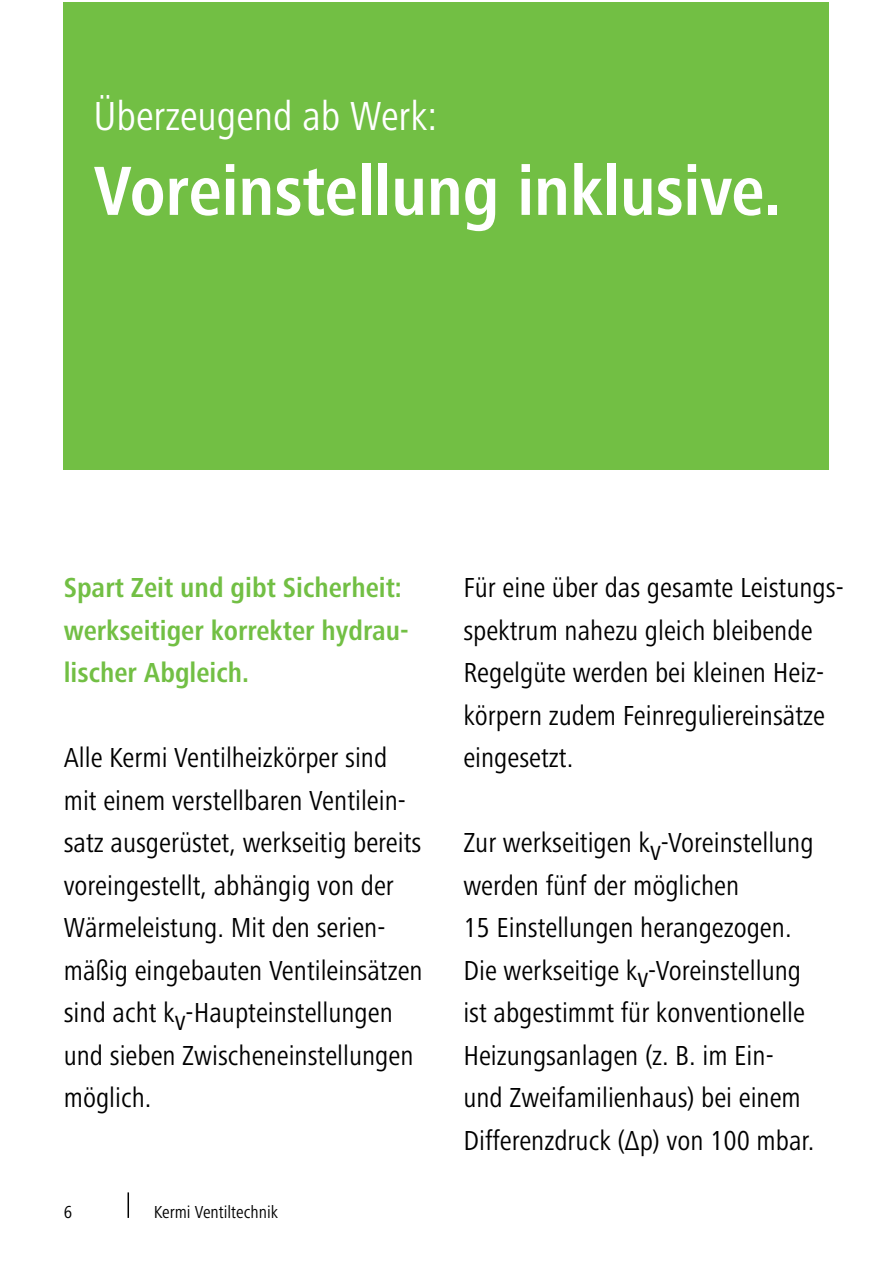
<style>
.page{position:relative;width:893px;height:1263px;background:#fff}
.page>*{position:absolute;margin:0;border:0;box-sizing:border-box;transform-origin:0 0}
.t1{font:700 condensed 72px "Frutiger Next LTW1 G";letter-spacing:-.005em;color:#fff}
.t2{font:condensed 42px "Frutiger Next LTW1 G";color:#fff}
.t3{font:condensed 28.5px/42.5px "Frutiger Next LTW1 G";color:#000}
.t4{font:700 condensed 28.5px/42.5px "Frutiger Next LTW1 G";color:#72bf44}
.t5{font:condensed 18px "Frutiger Next LTW1 G";color:#000}
</style>
<div class="page">
<svg style="left:128px;top:1192px;width:1px;height:26px"></svg>
<div style="left:64px;top:2px;width:765px;height:468px;background:#72bf44"></div>
<h2 class="t2" style="left:94px;top:98px;width:345px">Überzeugend ab Werk:</h2>
<h1 class="t1" style="left:94px;top:161px;width:689px">Voreinstellung inklusive.</h1>
<p class="t4" style="left:64px;top:569px;width:346px">Spart Zeit und gibt Sicherheit: werkseitiger korrekter hydrau&shy;lischer Abgleich.</p>
<p class="t3" style="left:64px;top:739px;width:360px">Alle Kermi Ventilheizkörper sind mit einem verstellbaren Ventilein&shy;satz ausgerüstet, werkseitig bereits voreingestellt, abhängig von der<br>Wärmeleistung. Mit den serien&shy;mäßig eingebauten Ventileinsätzen sind acht kv-Haupteinstellungen und sieben Zwischeneinstellungen möglich.</p>
<p class="t5" style="left:64px;top:1204px;width:10px">6</p>
<p class="t5" style="left:154px;top:1204px;width:126px">Kermi Ventiltechnik</p>
<p class="t3" style="left:463px;top:569px;width:382px">Für eine über das gesamte Leistungs&shy;spektrum nahezu gleich bleibende<br>Regelgüte werden bei kleinen Heiz&shy;körpern zudem Feinreguliereinsätze eingesetzt.</p>
<p class="t3" style="left:463px;top:824px;width:353px">Zur werkseitigen kv-Voreinstellung werden fünf der möglichen<br>15 Einstellungen herangezogen.<br>Die werkseitige kv-Voreinstellung ist abgestimmt für konventionelle Heizungsanlagen (z. B. im Ein&shy;und Zweifamilienhaus) bei einem Differenzdruck (Δp) von 100 mbar.</p>
</div>
